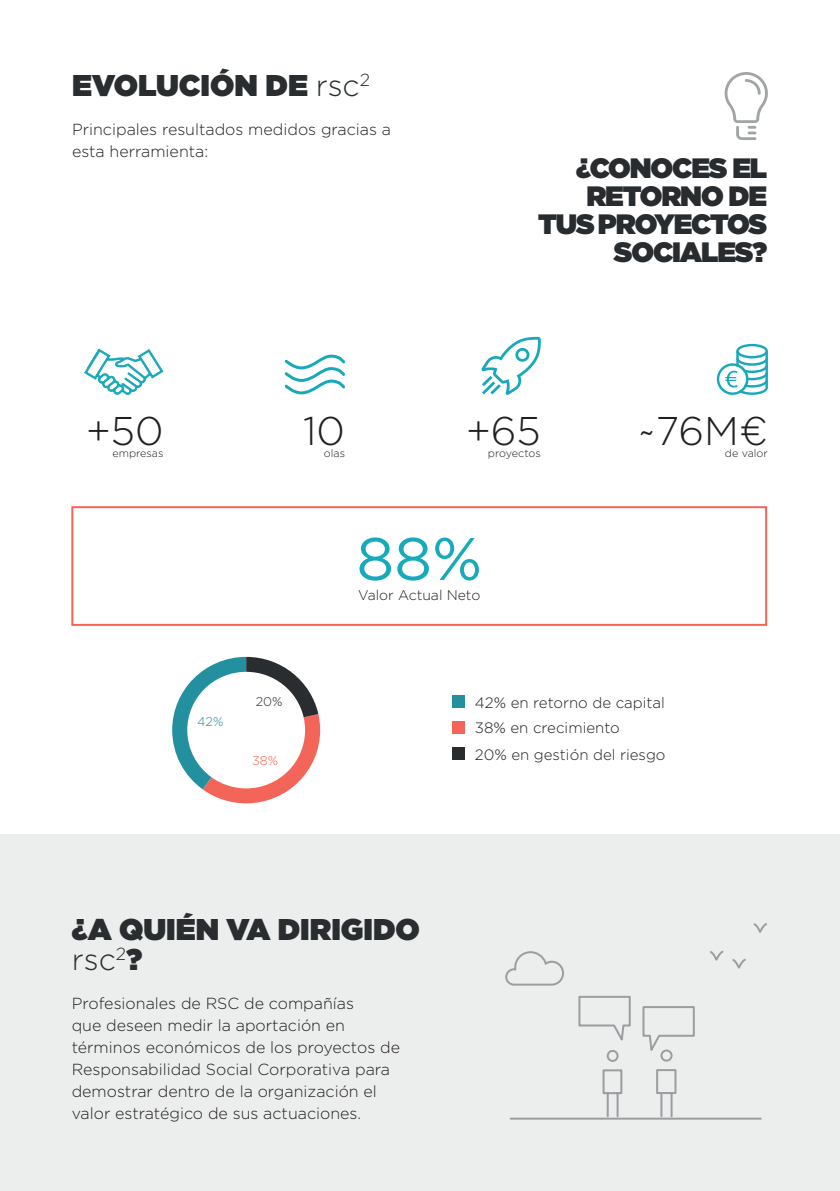
<style>
.page{position:relative;width:840px;height:1191px;background:#fff}
.page>*{position:absolute;margin:0;border:0;box-sizing:border-box;transform-origin:0 0}
.t1{font:60px "Gotham";color:#16aabb}
.t2{font:300 40px "Gotham";color:#231f20}
.t3{font:900 30px/30px "Gotham";color:#292d2f}
.t4{font:900 28px/28px "Gotham";letter-spacing:-.04em;color:#292c2f;text-align:right}
.t5{font:300 16px/22px "Gotham";color:#231f20}
.t6{font:300 15px "Gotham";color:#231f20}
.t7{font:300 14px "Gotham";color:#231f20}
.t8{font:300 12.6px "Gotham";color:#23909f}
.t9{font:300 12.6px "Gotham";color:#292d2f}
.t10{font:300 12.6px "Gotham";color:#f26558}
.t11{font:300 10.8px "Gotham";color:#231f20}
.s1{font-weight:300}
</style>
<div class="page">
<div style="left:0;top:834px;width:839px;height:357px;background:#eceded"></div>
<svg style="left:172px;top:657px;width:148px;height:146px"></svg>
<div style="left:452px;top:695px;width:13px;height:12px;background:#23909f"></div>
<div style="left:452px;top:721px;width:13px;height:13px;background:#f26558"></div>
<div style="left:452px;top:747px;width:13px;height:13px;background:#292d2f"></div>
<svg style="left:710px;top:923px;width:57px;height:46px"></svg>
<svg style="left:505px;top:951px;width:190px;height:166px"></svg>
<hr style="left:510px;top:1117px;width:250px;height:2px;background:#9b9da0">
<svg style="left:84px;top:348px;width:80px;height:47px"></svg>
<svg style="left:481px;top:337px;width:59px;height:58px"></svg>
<svg style="left:284px;top:354px;width:61px;height:41px"></svg>
<svg style="left:716px;top:344px;width:51px;height:51px"></svg>
<div style="left:71px;top:506px;width:695px;height:120px;border:2px solid #f26558"></div>
<svg style="left:724px;top:72px;width:44px;height:68px"></svg>
<h3 class="t3" style="left:72px;top:70px;width:299px">EVOLUCIÓN DE <span class="s1">rsc</span><sup>2</sup></h3>
<p class="t5" style="left:72px;top:118px;width:320px">Principales resultados medidos gracias a esta herramienta:</p>
<h2 class="t2" style="left:86px;top:405px;width:79px">+50</h2>
<p class="t11" style="left:112px;top:447px;width:53px">empresas</p>
<h2 class="t2" style="left:303px;top:405px;width:43px">10</h2>
<p class="t11" style="left:324px;top:447px;width:23px">olas</p>
<h3 class="t4" style="left:538px;top:153px;width:230px">¿CONOCES EL<br>RETORNO DE<br>TUS PROYECTOS<br>SOCIALES?</h3>
<h2 class="t2" style="left:466px;top:405px;width:76px">+65</h2>
<p class="t11" style="left:487px;top:447px;width:54px">proyectos</p>
<h2 class="t2" style="left:637px;top:405px;width:132px">~76M€</h2>
<p class="t11" style="left:724px;top:447px;width:44px">de valor</p>
<p class="t8" style="left:197px;top:713px;width:28px">42%</p>
<p class="t9" style="left:255px;top:694px;width:28px">20%</p>
<p class="t10" style="left:252px;top:752px;width:28px">38%</p>
<h1 class="t1" style="left:356px;top:520px;width:127px">88%</h1>
<p class="t7" style="left:358px;top:586px;width:123px">Valor Actual Neto</p>
<p class="t6" style="left:474px;top:693px;width:191px">42% en retorno de capital</p>
<p class="t6" style="left:474px;top:744px;width:192px">20% en gestión del riesgo</p>
<p class="t6" style="left:474px;top:718px;width:146px">38% en crecimiento</p>
<h3 class="t3" style="left:72px;top:913px;width:349px">¿A QUIÉN VA DIRIGIDO <span class="s1">rsc</span><sup>2</sup>?</h3>
<p class="t5" style="left:72px;top:991px;width:329px">Profesionales de RSC de compañías<br>que deseen medir la aportación en términos económicos de los proyectos de Responsabilidad Social Corporativa para demostrar dentro de la organización el valor estratégico de sus actuaciones.</p>
</div>
